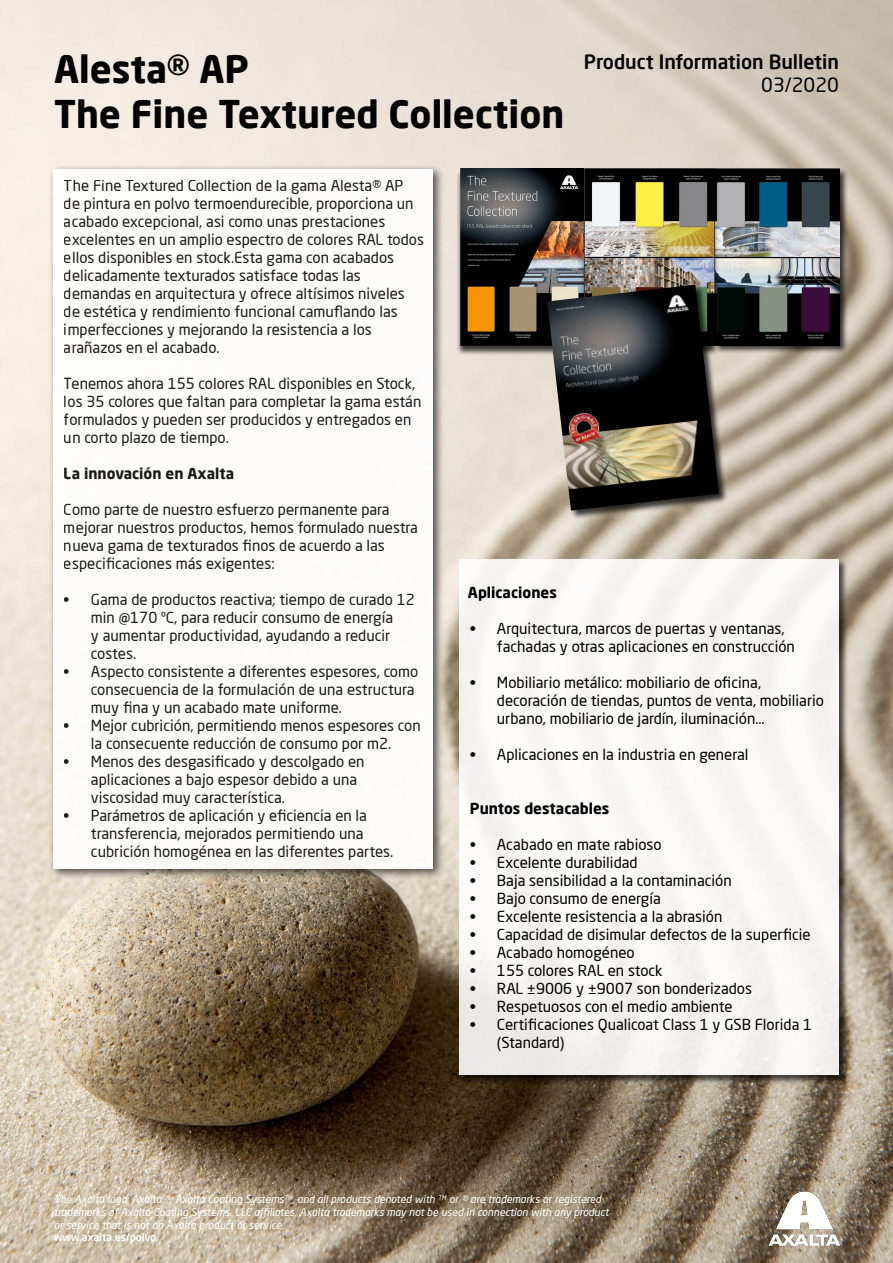
<style>
.page{position:relative;width:893px;height:1263px;background:#fff}
.page>*{position:absolute;margin:0;border:0;box-sizing:border-box;transform-origin:0 0}
.t1{font:700 37.5px "Neo Sans Pro";color:#020203}
.t2{font:500 19.5px "Neo Sans Pro";color:#020203}
.t3{font:19.5px "Neo Sans Pro";color:#020203}
.t4{font:15px/18px "Neo Sans Pro";color:#000}
.t5{font:700 15px "Neo Sans Pro";color:#000}
.t6{font:italic 10.5px/12.6px "Neo Sans Pro";color:#fff}
.t7{font:500 10.5px "Neo Sans Pro";color:#fff}
</style>
<div class="page">
<img style="left:0;top:0;width:893px;height:1263px">
<img style="left:757px;top:1180px;width:82px;height:76px">
<div style="left:459px;top:558px;width:389px;height:527px;background:#000;opacity:.75"></div>
<div style="left:459px;top:559px;width:380px;height:516px;background:#f8f7f5"></div>
<div style="left:48px;top:164px;width:397px;height:716px;background:#000;opacity:.75"></div>
<div style="left:53px;top:169px;width:380px;height:699px;background:#fff"></div>
<div style="left:456px;top:170px;width:134px;height:186px;background:#000;opacity:.75"></div>
<img style="left:461px;top:169px;width:252px;height:176px">
<div style="left:713px;top:168px;width:135px;height:186px;background:#000;opacity:.75"></div>
<div style="left:580px;top:170px;width:139px;height:186px;background:#000;opacity:.75"></div>
<div style="left:546px;top:285px;width:182px;height:235px;background:#000;opacity:.75"></div>
<img style="left:547px;top:285px;width:172px;height:226px">
<h1 class="t1" style="left:54px;top:45px;width:196px">Alesta® AP</h1>
<h1 class="t1" style="left:54px;top:90px;width:512px">The Fine Textured Collection</h1>
<h2 class="t2" style="left:584px;top:49px;width:257px">Product Information Bulletin</h2>
<h2 class="t3" style="left:761px;top:73px;width:79px">03/2020</h2>
<p class="t4" style="left:64px;top:177px;width:361px">The Fine Textured Collection de la gama Alesta® AP<br>de pintura en polvo termoendurecible, proporciona un acabado excepcional, asi como unas prestaciones excelentes en un amplio espectro de colores RAL todos ellos disponibles en stock.Esta gama con acabados delicadamente texturados satisface todas las demandas en arquitectura y ofrece altísimos niveles de estética y rendimiento funcional camuflando las imperfecciones y mejorando la resistencia a los arañazos en el acabado.</p>
<p class="t4" style="left:64px;top:375px;width:359px">Tenemos ahora 155 colores RAL disponibles en Stock, los 35 colores que faltan para completar la gama están formulados y pueden ser producidos y entregados en un corto plazo de tiempo.</p>
<p class="t5" style="left:64px;top:464px;width:172px">La innovación en Axalta</p>
<p class="t4" style="left:64px;top:501px;width:356px">Como parte de nuestro esfuerzo permanente para mejorar nuestros productos, hemos formulado nuestra nueva gama de texturados finos de acuerdo a las especificaciones más exigentes:</p>
<p class="t4" style="left:91px;top:591px;width:325px;text-indent:-27px">• Gama de productos reactiva; tiempo de curado 12 min @170 ºC, para reducir consumo de energía<br>y aumentar productividad, ayudando a reducir costes.</p>
<p class="t4" style="left:91px;top:663px;width:329px;text-indent:-27px">• Aspecto consistente a diferentes espesores, como consecuencia de la formulación de una estructura muy fina y un acabado mate uniforme.</p>
<p class="t4" style="left:64px;top:717px;width:358px;text-align:center">• Mejor cubrición, permitiendo menos espesores con la consecuente reducción de consumo por m2.</p>
<p class="t4" style="left:91px;top:753px;width:275px;text-indent:-27px">• Menos des desgasificado y descolgado en aplicaciones a bajo espesor debido a una viscosidad muy característica.</p>
<p class="t4" style="left:91px;top:807px;width:304px;text-indent:-27px">• Parámetros de aplicación y eficiencia en la transferencia, mejorados permitiendo una cubrición homogénea en las diferentes partes.</p>
<p class="t5" style="left:468px;top:583px;width:90px">Aplicaciones</p>
<p class="t4" style="left:497px;top:619px;width:299px;text-indent:-27px">• Arquitectura, marcos de puertas y ventanas, fachadas y otras aplicaciones en construcción</p>
<p class="t4" style="left:497px;top:673px;width:329px;text-indent:-27px">• Mobiliario metálico: mobiliario de oficina, decoración de tiendas, puntos de venta, mobiliario urbano, mobiliario de jardín, iluminación…</p>
<p class="t4" style="left:470px;top:745px;width:280px">• Aplicaciones en la industria en general</p>
<p class="t5" style="left:470px;top:799px;width:141px">Puntos destacables</p>
<p class="t4" style="left:470px;top:835px;width:193px">• Acabado en mate rabioso</p>
<p class="t4" style="left:470px;top:853px;width:169px">• Excelente durabilidad</p>
<p class="t4" style="left:470px;top:871px;width:263px">• Baja sensibilidad a la contaminación</p>
<p class="t4" style="left:470px;top:889px;width:192px">• Bajo consumo de energía</p>
<p class="t4" style="left:470px;top:907px;width:254px">• Excelente resistencia a la abrasión</p>
<p class="t4" style="left:470px;top:925px;width:342px">• Capacidad de disimular defectos de la superficie</p>
<p class="t4" style="left:470px;top:943px;width:166px">• Acabado homogéneo</p>
<p class="t4" style="left:470px;top:961px;width:194px">• 155 colores RAL en stock</p>
<p class="t4" style="left:470px;top:979px;width:284px">• RAL ±9006 y ±9007 son bonderizados</p>
<p class="t4" style="left:470px;top:997px;width:264px">• Respetuosos con el medio ambiente</p>
<p class="t4" style="left:497px;top:1015px;width:317px;text-indent:-27px">• Certificaciones Qualicoat Class 1 y GSB Florida 1 (Standard)</p>
<p class="t6" style="left:54px;top:1193px;width:556px">The Axalta logo, Axalta<sup>TM</sup>, Axalta Coating Systems<sup>TM</sup>, and all products denoted with <sup>TM</sup> or ® are trademarks or registered trademarks of Axalta Coating Systems. LLC affiliates, Axalta trademarks may not be used in connection with any product or service that is not an Axalta product or service.</p>
<p class="t7" style="left:54px;top:1231px;width:104px">www.axalta.es/polvo</p>
</div>
